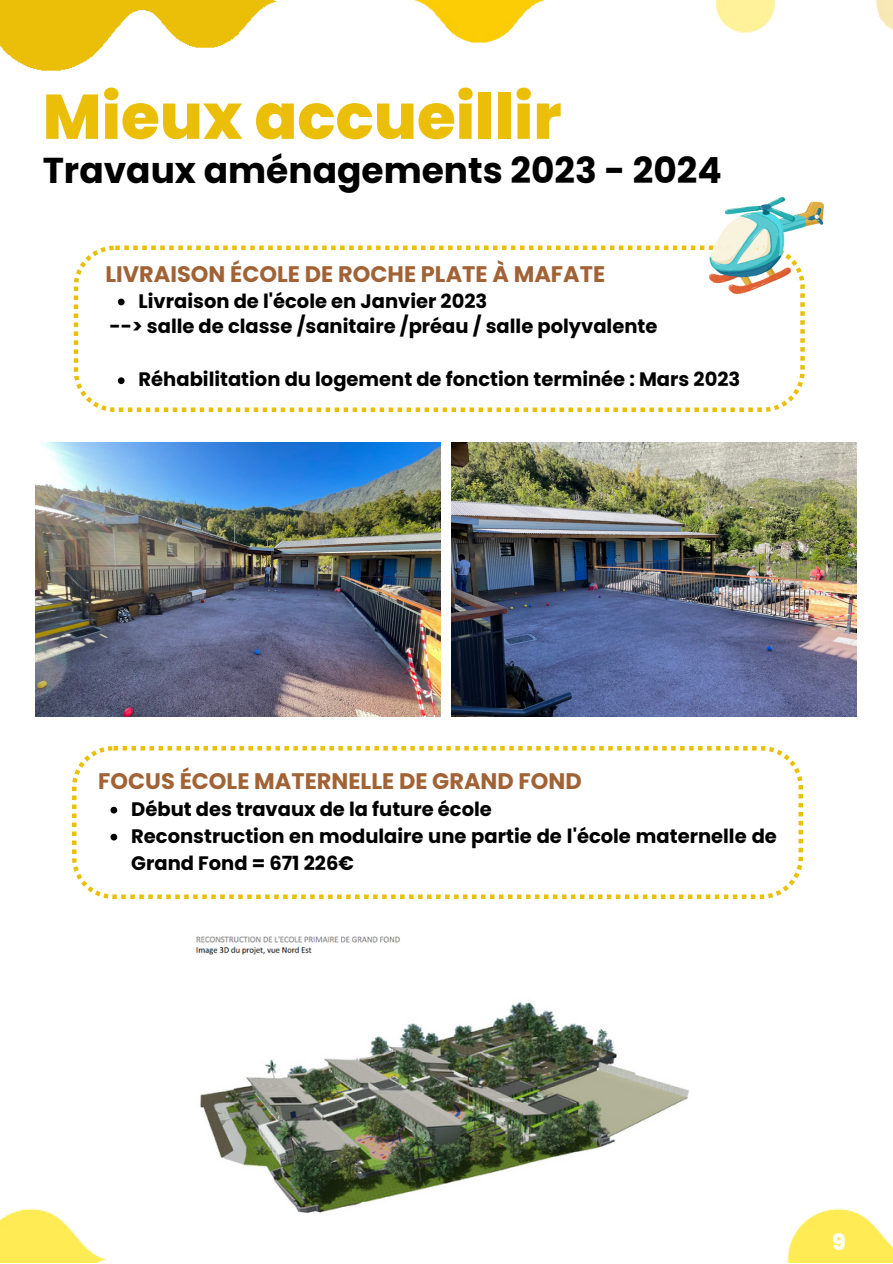
<style>
.page{position:relative;width:893px;height:1264px;background:#fff}
.page>*{position:absolute;margin:0;border:0;box-sizing:border-box;transform-origin:0 0}
.t1{font:800 63px "Poppins";color:#ebbf08}
.t2{font:700 36px "Poppins";color:#000}
.t3{font:700 22.5px "Poppins";color:#a16335}
.t4{font:800 22.5px "Poppins";color:#fff}
.t5{font:700 19.5px/27px "Poppins";color:#000}
</style>
<div class="page">
<img style="left:452px;top:443px;width:404px;height:273px">
<img style="left:36px;top:443px;width:404px;height:273px">
<img style="left:0;top:0;width:277px;height:71px">
<img style="left:414px;top:0;width:131px;height:43px">
<img style="left:787px;top:1208px;width:105px;height:54px">
<img style="left:0;top:1208px;width:106px;height:54px">
<img style="left:715px;top:0;width:177px;height:33px">
<svg style="left:74px;top:245px;width:730px;height:167px"></svg>
<svg style="left:118px;top:298px;width:7px;height:7px"></svg>
<svg style="left:118px;top:377px;width:7px;height:7px"></svg>
<img style="left:709px;top:197px;width:114px;height:96px">
<svg style="left:72px;top:746px;width:731px;height:153px"></svg>
<svg style="left:110px;top:806px;width:7px;height:7px"></svg>
<svg style="left:110px;top:833px;width:7px;height:7px"></svg>
<img style="left:196px;top:936px;width:493px;height:278px">
<p class="t1" style="left:43px;top:73px;width:520px">Mieux accueillir</p>
<p class="t2" style="left:43px;top:145px;width:680px">Travaux aménagements 2023 - 2024</p>
<p class="t3" style="left:105px;top:258px;width:501px">LIVRAISON ÉCOLE DE ROCHE PLATE À MAFATE</p>
<p class="t5" style="left:110px;top:313px;width:549px">--&gt; salle de classe /sanitaire /préau / salle polyvalente</p>
<p class="t5" style="left:139px;top:287px;width:350px">Livraison de l'école en Janvier 2023</p>
<p class="t5" style="left:139px;top:366px;width:603px">Réhabilitation du logement de fonction terminée : Mars 2023</p>
<p class="t3" style="left:98px;top:765px;width:485px">FOCUS ÉCOLE MATERNELLE DE GRAND FOND</p>
<p class="t5" style="left:131px;top:795px;width:362px">Début des travaux de la future école</p>
<p class="t5" style="left:131px;top:822px;width:647px">Reconstruction en modulaire une partie de l'école maternelle de<br>Grand Fond = 671 226€</p>
<p class="t4" style="left:832px;top:1226px;width:15px">9</p>
</div>
